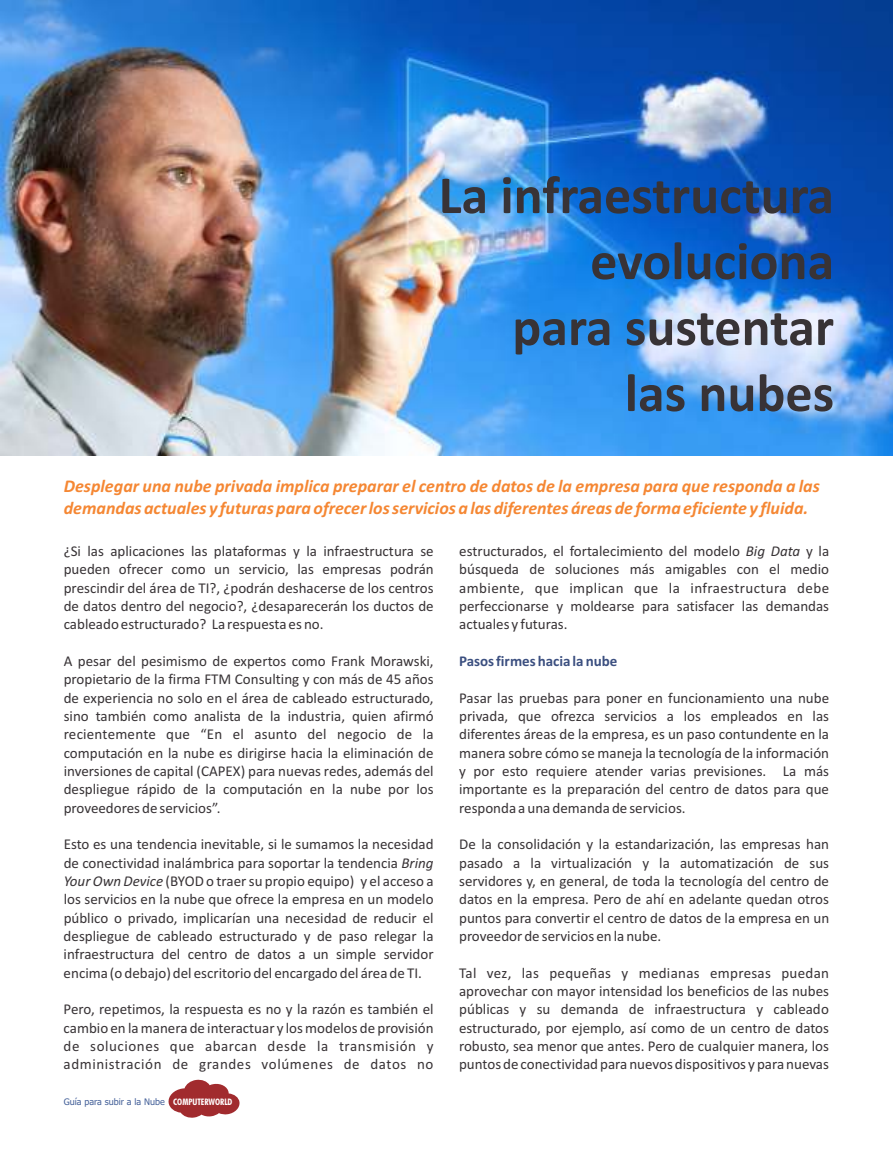
<style>
.page{position:relative;width:893px;height:1149px;background:#fff}
.page>*{position:absolute;margin:0;border:0;box-sizing:border-box;transform-origin:0 0}
.t1{font:700 54px/65.8px "Calibri";color:#383336;text-align:right}
.t2{font:italic 700 18px/21.9px "Calibri";color:#f58733}
.t3{font:15px/18.3px "Calibri";color:#383336}
.t4{font:15px "Calibri";letter-spacing:.025em;color:#383336}
.t5{font:15px "Calibri";letter-spacing:.035em;color:#383336}
.t6{font:15px "Calibri";letter-spacing:.04em;color:#383336}
.t7{font:700 15px "Calibri";color:#3b4f80}
.t8{font:9px "Tahoma";color:#456199}
.s1{font-style:italic}
.s2{font-family:"Futura BT";font-weight:700;font-stretch:condensed;color:#fff}
</style>
<div class="page">
<svg style="left:168px;top:1079px;width:72px;height:38px"></svg>
<img style="left:0;top:0;width:893px;height:455px">
<h1 class="t1" style="left:439px;top:166px;width:397px">La infraestructura evoluciona<br>para sustentar las nubes</h1>
<p class="t2" style="left:64px;top:476px;width:758px">Desplegar una nube privada implica preparar el centro de datos de la empresa para que responda a las demandas actuales y futuras para ofrecer los servicios a las diferentes áreas de forma eficiente y fluida.</p>
<p class="t3" style="left:64px;top:543px;width:371px">¿Si las aplicaciones las plataformas y la infraestructura se</p>
<p class="t3" style="left:459px;top:543px;width:371px">estructurados, el fortalecimiento del modelo <span class="s1">Big Data</span> y la</p>
<p class="t3" style="left:64px;top:561px;width:371px">pueden ofrecer como un servicio, las empresas podrán</p>
<p class="t3" style="left:459px;top:561px;width:371px">búsqueda de soluciones más amigables con el medio</p>
<p class="t3" style="left:64px;top:579px;width:371px">prescindir del área de TI?, ¿podrán deshacerse de los centros</p>
<p class="t4" style="left:459px;top:581px;width:371px">ambiente, que implican que la infraestructura debe</p>
<p class="t3" style="left:64px;top:598px;width:371px">de datos dentro del negocio?, ¿desaparecerán los ductos de</p>
<p class="t3" style="left:459px;top:598px;width:371px">perfeccionarse y moldearse para satisfacer las demandas</p>
<p class="t3" style="left:64px;top:616px;width:261px">cableado estructurado? La respuesta es no.</p>
<p class="t3" style="left:459px;top:616px;width:110px">actuales y futuras.</p>
<p class="t3" style="left:64px;top:653px;width:371px;text-align:justify">A pesar del pesimismo de expertos como Frank Morawski, propietario de la firma FTM Consulting y con más de 45 años de experiencia no solo en el área de cableado estructurado,</p>
<p class="t7" style="left:459px;top:654px;width:160px">Pasos firmes hacia la nube</p>
<p class="t3" style="left:459px;top:689px;width:371px">Pasar las pruebas para poner en funcionamiento una nube</p>
<p class="t3" style="left:64px;top:708px;width:371px">sino también como analista de la industria, quien afirmó</p>
<p class="t3" style="left:459px;top:708px;width:371px">privada, que ofrezca servicios a los empleados en las</p>
<p class="t3" style="left:64px;top:726px;width:371px">recientemente que “En el asunto del negocio de la</p>
<p class="t3" style="left:459px;top:726px;width:371px">diferentes áreas de la empresa, es un paso contundente en la</p>
<p class="t3" style="left:64px;top:744px;width:371px">computación en la nube es dirigirse hacia la eliminación de</p>
<p class="t3" style="left:459px;top:744px;width:371px">manera sobre cómo se maneja la tecnología de la información</p>
<p class="t3" style="left:64px;top:762px;width:371px">inversiones de capital (CAPEX) para nuevas redes, además del</p>
<p class="t3" style="left:459px;top:762px;width:371px">y por esto requiere atender varias previsiones. La más</p>
<p class="t3" style="left:64px;top:781px;width:371px">despliegue rápido de la computación en la nube por los</p>
<p class="t3" style="left:459px;top:781px;width:371px">importante es la preparación del centro de datos para que</p>
<p class="t3" style="left:64px;top:799px;width:158px">proveedores de servicios”.</p>
<p class="t3" style="left:459px;top:799px;width:228px">responda a una demanda de servicios.</p>
<p class="t3" style="left:64px;top:836px;width:371px">Esto es una tendencia inevitable, si le sumamos la necesidad</p>
<p class="t3" style="left:459px;top:836px;width:371px">De la consolidación y la estandarización, las empresas han</p>
<p class="t3" style="left:64px;top:854px;width:371px">de conectividad inalámbrica para soportar la tendencia <span class="s1">Bring</span></p>
<p class="t3" style="left:459px;top:854px;width:371px">pasado a la virtualización y la automatización de sus</p>
<p class="t3" style="left:64px;top:872px;width:371px"><span class="s1">Your Own Device</span> (BYOD o traer su propio equipo) y el acceso a</p>
<p class="t3" style="left:459px;top:872px;width:371px">servidores y, en general, de toda la tecnología del centro de</p>
<p class="t3" style="left:64px;top:891px;width:371px">los servicios en la nube que ofrece la empresa en un modelo</p>
<p class="t3" style="left:459px;top:891px;width:371px">datos en la empresa. Pero de ahí en adelante quedan otros</p>
<p class="t3" style="left:64px;top:909px;width:371px">público o privado, implicarían una necesidad de reducir el</p>
<p class="t3" style="left:459px;top:909px;width:372px">puntos para convertir el centro de datos de la empresa en un</p>
<p class="t3" style="left:64px;top:927px;width:371px">despliegue de cableado estructurado y de paso relegar la</p>
<p class="t3" style="left:459px;top:927px;width:204px">proveedor de servicios en la nube.</p>
<p class="t3" style="left:64px;top:946px;width:371px">infraestructura del centro de datos a un simple servidor encima (o debajo) del escritorio del encargado del área de TI.</p>
<p class="t3" style="left:459px;top:964px;width:371px">Tal vez, las pequeñas y medianas empresas puedan aprovechar con mayor intensidad los beneficios de las nubes</p>
<p class="t3" style="left:64px;top:1001px;width:371px">Pero, repetimos, la respuesta es no y la razón es también el</p>
<p class="t3" style="left:459px;top:1001px;width:371px">públicas y su demanda de infraestructura y cableado</p>
<p class="t3" style="left:64px;top:1019px;width:371px">cambio en la manera de interactuar y los modelos de provisión</p>
<p class="t3" style="left:459px;top:1019px;width:371px">estructurado, por ejemplo, así como de un centro de datos</p>
<p class="t5" style="left:64px;top:1039px;width:371px">de soluciones que abarcan desde la transmisión y</p>
<p class="t3" style="left:459px;top:1037px;width:371px">robusto, sea menor que antes. Pero de cualquier manera, los</p>
<p class="t6" style="left:64px;top:1057px;width:371px">administración de grandes volúmenes de datos no</p>
<p class="t3" style="left:459px;top:1055px;width:371px">puntos de conectividad para nuevos dispositivos y para nuevas</p>
<p class="t8" style="left:64px;top:1097px;width:170px">Guía para subir a la Nube <span class="s2">COMPUTERWORLD</span></p>
</div>
